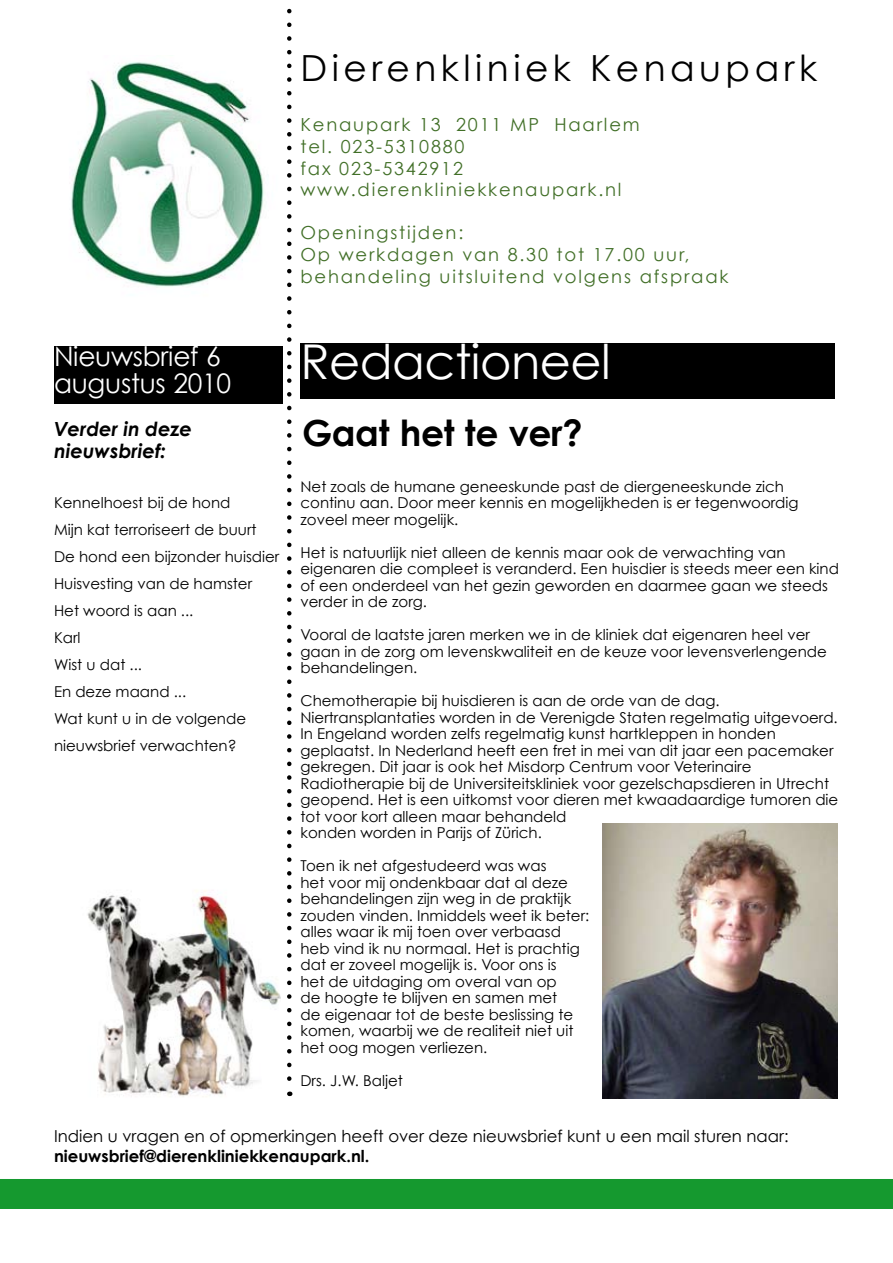
<style>
.page{position:relative;width:893px;height:1263px;background:#fff}
.page>*{position:absolute;margin:0;border:0;box-sizing:border-box;transform-origin:0 0}
.t1{font:48px "Century Gothic";letter-spacing:-.01em;color:#fff}
.t2{font:36px "Century Gothic";letter-spacing:.125em;color:#000}
.t3{font:700 36px "Century Gothic";letter-spacing:-.01em;color:#000}
.t4{font:27px/27px "Century Gothic";letter-spacing:-.01em;color:#fff}
.t5{font:italic 700 19.5px/22.5px "Century Gothic";color:#000}
.t6{font:18px/21.6px "Century Gothic";letter-spacing:.1em;color:#416f27}
.t7{font:16.5px "Century Gothic";color:#000}
.t8{font:700 16.5px "Century Gothic";color:#000}
.t9{font:15px/16.5px "Century Gothic";color:#000}
</style>
<div class="page">
<img style="left:71px;top:62px;width:193px;height:225px">
<div style="left:54px;top:346px;width:228px;height:57px;background:#000"></div>
<div style="left:300px;top:343px;width:535px;height:56px;background:#000"></div>
<div style="left:0;top:1179px;width:893px;height:30px;background:#15992f"></div>
<img style="left:87px;top:890px;width:194px;height:207px">
<svg style="left:287px;top:8px;width:5px;height:1088px"></svg>
<img style="left:602px;top:823px;width:235px;height:275px">
<h2 class="t2" style="left:300px;top:46px;width:518px">Dierenkliniek Kenaupark</h2>
<p class="t6" style="left:300px;top:114px;width:341px">Kenaupark 13 2011 MP Haarlem tel. 023-5310880<br>fax 023-5342912 www.dierenkliniekkenaupark.nl</p>
<p class="t6" style="left:300px;top:222px;width:429px">Openingstijden:<br>Op werkdagen van 8.30 tot 17.00 uur, behandeling uitsluitend volgens afspraak</p>
<h3 class="t4" style="left:54px;top:342px;width:179px">Nieuwsbrief 6 augustus 2010</h3>
<h1 class="t1" style="left:300px;top:332px;width:312px">Redactioneel</h1>
<h3 class="t5" style="left:54px;top:417px;width:140px">Verder in deze nieuwsbrief:</h3>
<p class="t9" style="left:54px;top:488px;width:227px;line-height:27px">Kennelhoest bij de hond<br>Mijn kat terroriseert de buurt<br>De hond een bijzonder huisdier<br>Huisvesting van de hamster<br>Het woord is aan ...<br>Karl<br>Wist u dat ...<br>En deze maand ...<br>Wat kunt u in de volgende nieuwsbrief verwachten?</p>
<h2 class="t3" style="left:302px;top:410px;width:282px">Gaat het te ver?</h2>
<p class="t9" style="left:300px;top:478px;width:500px">Net zoals de humane geneeskunde past de diergeneeskunde zich continu aan. Door meer kennis en mogelijkheden is er tegenwoordig zoveel meer mogelijk.</p>
<p class="t9" style="left:300px;top:544px;width:540px">Het is natuurlijk niet alleen de kennis maar ook de verwachting van eigenaren die compleet is veranderd. Een huisdier is steeds meer een kind of een onderdeel van het gezin geworden en daarmee gaan we steeds verder in de zorg.</p>
<p class="t9" style="left:300px;top:626px;width:528px">Vooral de laatste jaren merken we in de kliniek dat eigenaren heel ver gaan in de zorg om levenskwaliteit en de keuze voor levensverlengende behandelingen.</p>
<p class="t9" style="left:300px;top:692px;width:539px">Chemotherapie bij huisdieren is aan de orde van de dag.<br>Niertransplantaties worden in de Verenigde Staten regelmatig uitgevoerd.<br>In Engeland worden zelfs regelmatig kunst hartkleppen in honden geplaatst. In Nederland heeft een fret in mei van dit jaar een pacemaker gekregen. Dit jaar is ook het Misdorp Centrum voor Veterinaire Radiotherapie bij de Universiteitskliniek voor gezelschapsdieren in Utrecht geopend. Het is een uitkomst voor dieren met kwaadaardige tumoren die tot voor kort alleen maar behandeld<br>konden worden in Parijs of Zürich.</p>
<p class="t9" style="left:300px;top:857px;width:290px">Toen ik net afgestudeerd was was<br>het voor mij ondenkbaar dat al deze behandelingen zijn weg in de praktijk zouden vinden. Inmiddels weet ik beter: alles waar ik mij toen over verbaasd heb vind ik nu normaal. Het is prachtig dat er zoveel mogelijk is. Voor ons is<br>het de uitdaging om overal van op<br>de hoogte te blijven en samen met<br>de eigenaar tot de beste beslissing te komen, waarbij we de realiteit niet uit het oog mogen verliezen.</p>
<p class="t9" style="left:300px;top:1072px;width:104px">Drs. J.W. Baljet</p>
<p class="t7" style="left:54px;top:1126px;width:736px">Indien u vragen en of opmerkingen heeft over deze nieuwsbrief kunt u een mail sturen naar:</p>
<p class="t8" style="left:54px;top:1146px;width:317px">nieuwsbrief@dierenkliniekkenaupark.nl.</p>
</div>
